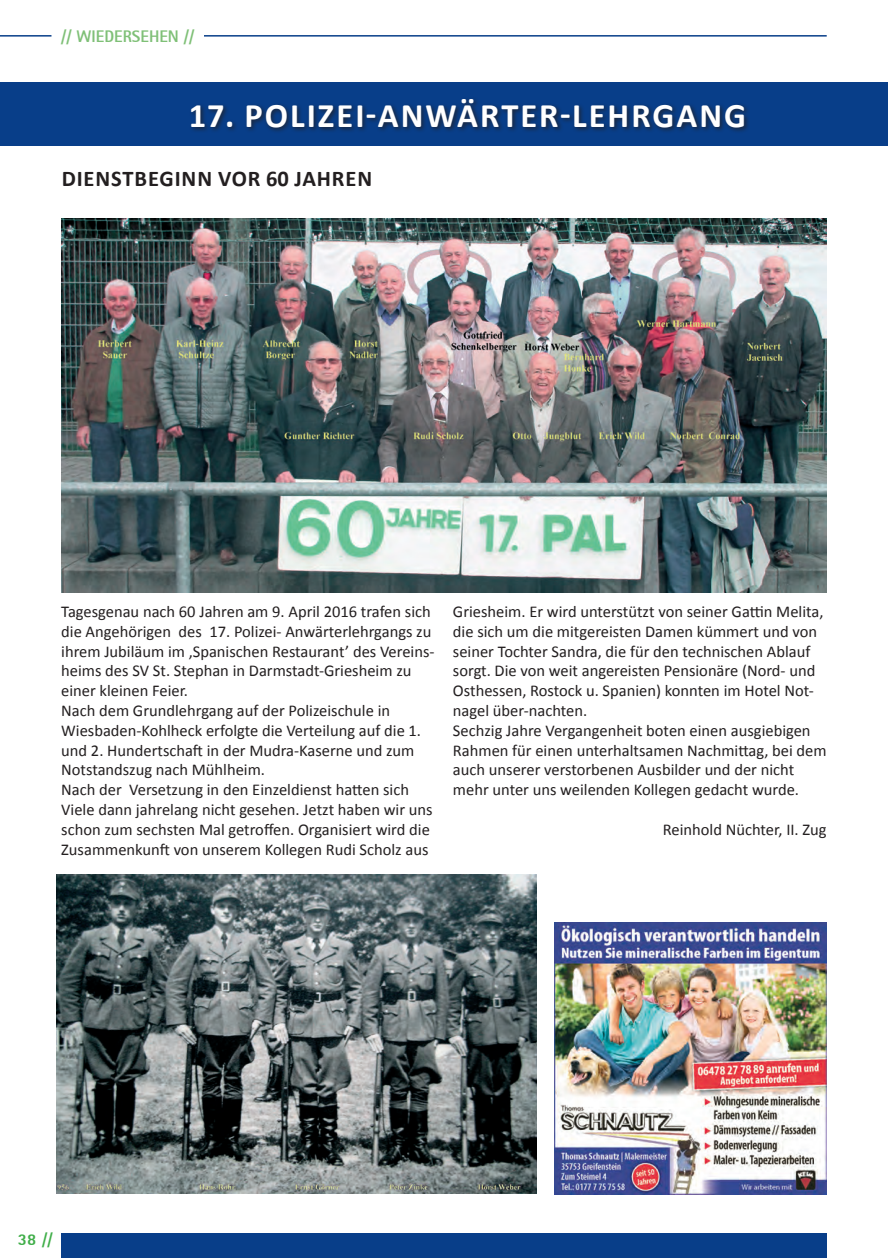
<style>
.page{position:relative;width:888px;height:1258px;background:#fff}
.page>*{position:absolute;margin:0;border:0;box-sizing:border-box;transform-origin:0 0}
.t1{font:700 34.5px "Calibri";letter-spacing:.06em;color:#fff}
.t2{font:700 22.5px "Calibri";letter-spacing:.04em;color:#231f20}
.t3{font:16.5px/19.8px "Calibri";color:#231f20}
.t4{font:800 16.5px "Agfa Rotis Sans Serif";color:#7fc077}
.t5{font:800 16.5px "Agfa Rotis Sans Serif";color:#40ae49}
</style>
<div class="page">
<div style="left:0;top:83px;width:888px;height:63px;background:#083e89"></div>
<div style="left:189px;top:97px;width:561px;height:37px;background:#231f20;opacity:.75"></div>
<div style="left:61px;top:1233px;width:766px;height:25px;background:#083e89"></div>
<img style="left:61px;top:218px;width:766px;height:374px">
<img style="left:57px;top:875px;width:479px;height:318px">
<img style="left:554px;top:922px;width:273px;height:272px">
<hr style="left:0;top:35px;width:51px;height:2px;background:#083e89">
<hr style="left:161px;top:35px;width:666px;height:2px;background:#083e89">
<div style="left:61px;top:30px;width:143px;height:13px;background:#fff"></div>
<p class="t4" style="left:61px;top:26px;width:134px">// WIEDERSEHEN //</p>
<h1 class="t1" style="left:189px;top:93px;width:559px">17. POLIZEI-ANWÄRTER-LEHRGANG</h1>
<h2 class="t2" style="left:62px;top:165px;width:312px">DIENSTBEGINN VOR 60 JAHREN</h2>
<p class="t3" style="left:61px;top:602px;width:375px">Tagesgenau nach 60 Jahren am 9. April 2016 trafen sich die Angehörigen des 17. Polizei- Anwärterlehrgangs zu ihrem Jubiläum im ‚Spanischen Restaurant’ des Vereins&shy;heims des SV St. Stephan in Darmstadt-Griesheim zu einer kleinen Feier.<br>Nach dem Grundlehrgang auf der Polizeischule in Wiesbaden-Kohlheck erfolgte die Verteilung auf die 1. und 2. Hundertschaft in der Mudra-Kaserne und zum Notstandszug nach Mühlheim.<br>Nach der Versetzung in den Einzeldienst hatten sich Viele dann jahrelang nicht gesehen. Jetzt haben wir uns schon zum sechsten Mal getroffen. Organisiert wird die Zusammenkunft von unserem Kollegen Rudi Scholz aus</p>
<p class="t3" style="left:453px;top:602px;width:375px">Griesheim. Er wird unterstützt von seiner Gattin Melita, die sich um die mitgereisten Damen kümmert und von seiner Tochter Sandra, die für den technischen Ablauf sorgt. Die von weit angereisten Pensionäre (Nord- und Osthessen, Rostock u. Spanien) konnten im Hotel Not&shy;nagel über-nachten.<br>Sechzig Jahre Vergangenheit boten einen ausgiebigen Rahmen für einen unterhaltsamen Nachmittag, bei dem auch unserer verstorbenen Ausbilder und der nicht mehr unter uns weilenden Kollegen gedacht wurde.</p>
<p class="t3" style="left:663px;top:819px;width:165px">Reinhold Nüchter, II. Zug</p>
<p class="t5" style="left:18px;top:1229px;width:36px">38 //</p>
</div>
